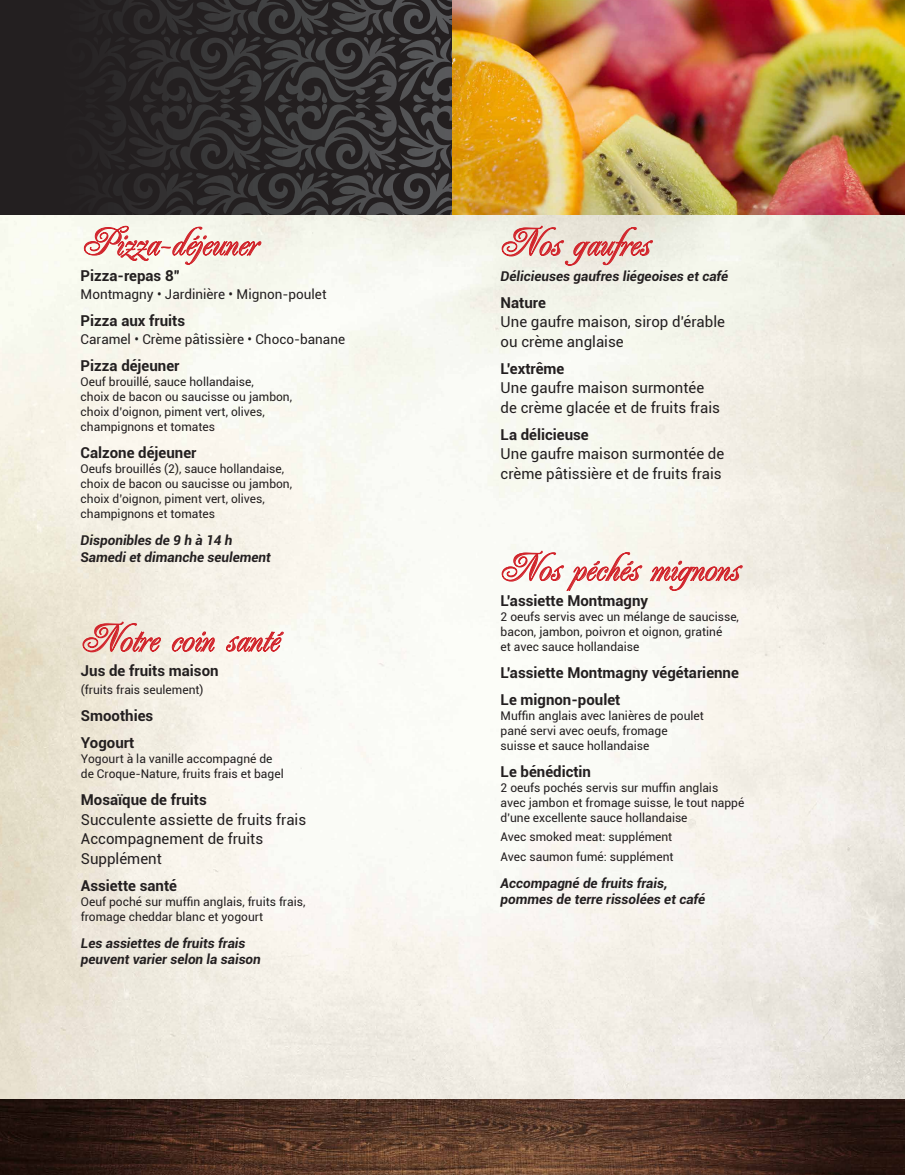
<style>
.page{position:relative;width:905px;height:1175px;background:#fff}
.page>*{position:absolute;margin:0;border:0;box-sizing:border-box;transform-origin:0 0}
.t1{font:39px "Renaissance";color:#d1232a}
.t2{font:700 15px/27px "Roboto";color:#231f20}
.t3{font:15px/19.5px "Roboto";color:#231f20}
.t4{font:italic 700 13.5px/16.5px "Roboto";color:#231f20}
.t5{font:13.5px "Roboto";color:#231f20}
.t6{font:12px/15px "Roboto";color:#231f20}
</style>
<div class="page">
<svg style="left:0;top:0;width:452px;height:216px;background:#2e2b2c"></svg>
<svg style="left:268px;top:0;width:184px;height:37px;background:#363435"></svg>
<img style="left:452px;top:0;width:452px;height:216px">
<img style="left:0;top:1099px;width:904px;height:75px">
<svg style="left:501px;top:226px;width:152px;height:40px;background:#e6c3bb"></svg>
<svg style="left:501px;top:551px;width:141px;height:41px"></svg>
<svg style="left:649px;top:560px;width:94px;height:31px;background:#edc4be"></svg>
<svg style="left:84px;top:225px;width:178px;height:78px;background:#f2e2d9"></svg>
<svg style="left:82px;top:621px;width:79px;height:32px;background:#e7b5ac"></svg>
<svg style="left:171px;top:631px;width:44px;height:25px"></svg>
<svg style="left:226px;top:628px;width:58px;height:28px;background:#efc3be"></svg>
<h1 class="t1" style="left:80px;top:221px;width:178px">Pizza-déjeuner</h1>
<p class="t2" style="left:81px;top:261px;width:101px">Pizza-repas 8”</p>
<p class="t5" style="left:81px;top:285px;width:247px">Montmagny • Jardinière • Mignon-poulet</p>
<p class="t2" style="left:81px;top:306px;width:106px">Pizza aux fruits</p>
<p class="t5" style="left:81px;top:330px;width:266px">Caramel • Crème pâtissière • Choco-banane</p>
<p class="t2" style="left:81px;top:351px;width:100px">Pizza déjeuner</p>
<p class="t6" style="left:81px;top:374px;width:213px">Oeuf brouillé, sauce hollandaise,<br>choix de bacon ou saucisse ou jambon, choix d’oignon, piment vert, olives, champignons et tomates</p>
<p class="t2" style="left:81px;top:438px;width:117px">Calzone déjeuner</p>
<p class="t6" style="left:81px;top:461px;width:213px">Oeufs brouillés (2), sauce hollandaise, choix de bacon ou saucisse ou jambon, choix d’oignon, piment vert, olives, champignons et tomates</p>
<p class="t4" style="left:81px;top:531px;width:192px">Disponibles de 9 h à 14 h<br>Samedi et dimanche seulement</p>
<h1 class="t1" style="left:80px;top:617px;width:200px">Notre coin santé</h1>
<p class="t2" style="left:81px;top:656px;width:139px">Jus de fruits maison</p>
<p class="t6" style="left:81px;top:682px;width:124px">(fruits frais seulement)</p>
<p class="t2" style="left:81px;top:701px;width:74px">Smoothies<br>Yogourt</p>
<p class="t6" style="left:81px;top:751px;width:204px">Yogourt à la vanille accompagné de de Croque-Nature, fruits frais et bagel</p>
<p class="t2" style="left:81px;top:785px;width:127px">Mosaïque de fruits</p>
<p class="t3" style="left:81px;top:809px;width:227px">Succulente assiette de fruits frais<br>Accompagnement de fruits<br>Supplément</p>
<p class="t2" style="left:81px;top:871px;width:98px">Assiette santé</p>
<p class="t6" style="left:81px;top:893px;width:226px">Oeuf poché sur muffin anglais, fruits frais, fromage cheddar blanc et yogourt</p>
<p class="t4" style="left:81px;top:934px;width:181px">Les assiettes de fruits frais peuvent varier selon la saison</p>
<h1 class="t1" style="left:499px;top:221px;width:151px">Nos gaufres</h1>
<p class="t4" style="left:500px;top:267px;width:229px">Délicieuses gaufres liégeoises et café</p>
<p class="t2" style="left:500px;top:288px;width:47px">Nature</p>
<p class="t3" style="left:500px;top:311px;width:226px">Une gaufre maison, sirop d'érable ou crème anglaise</p>
<p class="t2" style="left:500px;top:354px;width:65px">L'extrême</p>
<p class="t3" style="left:500px;top:377px;width:221px">Une gaufre maison surmontée de crème glacée et de fruits frais</p>
<p class="t2" style="left:500px;top:420px;width:90px">La délicieuse</p>
<p class="t3" style="left:500px;top:443px;width:225px">Une gaufre maison surmontée de crème pâtissière et de fruits frais</p>
<h1 class="t1" style="left:499px;top:546px;width:241px">Nos péchés mignons</h1>
<p class="t2" style="left:500px;top:586px;width:149px">L'assiette Montmagny</p>
<p class="t6" style="left:500px;top:608px;width:240px">2 oeufs servis avec un mélange de saucisse, bacon, jambon, poivron et oignon, gratiné<br>et avec sauce hollandaise</p>
<p class="t2" style="left:500px;top:658px;width:240px">L'assiette Montmagny végétarienne<br>Le mignon-poulet</p>
<p class="t6" style="left:500px;top:707px;width:205px">Muffin anglais avec lanières de poulet pané servi avec oeufs, fromage suisse et sauce hollandaise</p>
<p class="t2" style="left:500px;top:757px;width:92px">Le bénédictin</p>
<p class="t6" style="left:500px;top:779px;width:245px">2 oeufs pochés servis sur muffin anglais avec jambon et fromage suisse, le tout nappé d'une excellente sauce hollandaise</p>
<p class="t6" style="left:500px;top:827px;width:174px;line-height:19.5px">Avec smoked meat: supplément<br>Avec saumon fumé: supplément</p>
<p class="t4" style="left:500px;top:874px;width:206px">Accompagné de fruits frais, pommes de terre rissolées et café</p>
</div>
